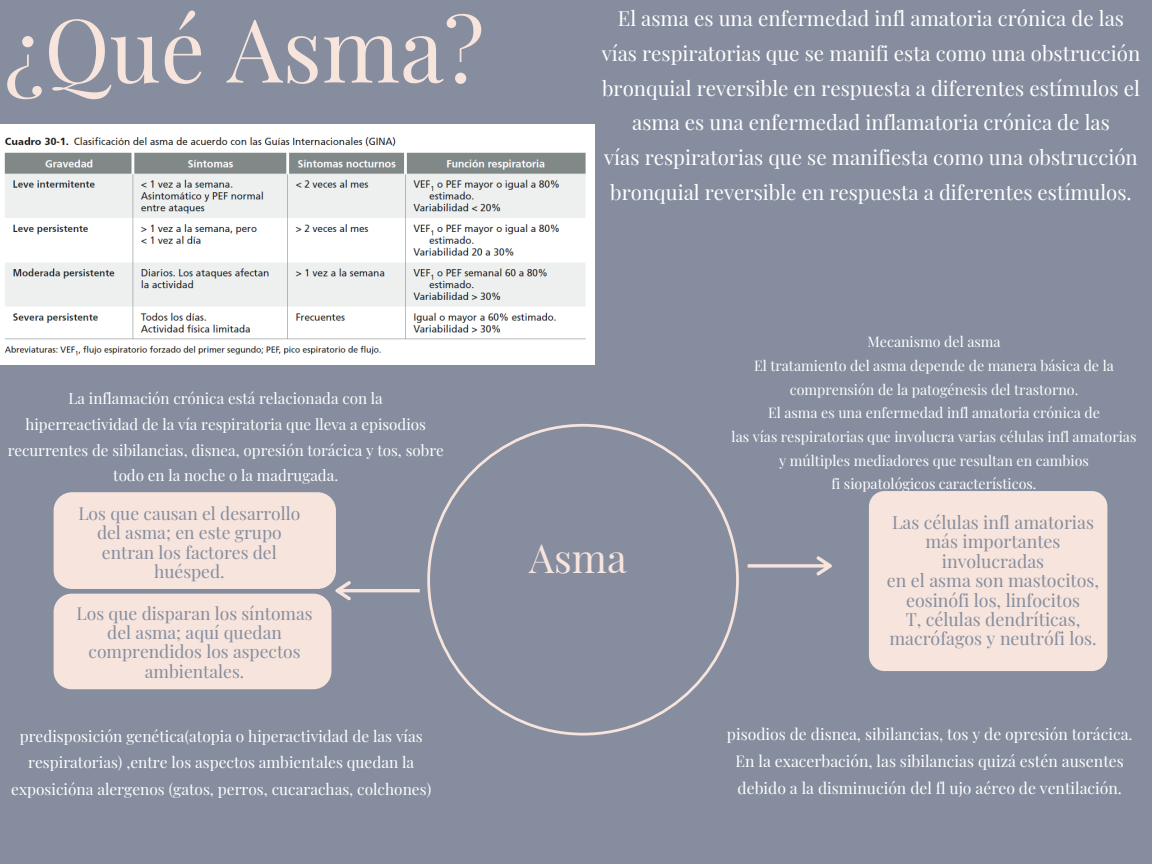
<style>
.page{position:relative;width:1152px;height:864px;background:#858d9e}
.page>*{position:absolute;margin:0;border:0;box-sizing:border-box;transform-origin:0 0}
.t1{font:88.05px "Playfair Display";color:#f7e4dd}
.t2{font:39.6px "Playfair Display";color:#f7e4dd}
.t3{font:20.4px/34.7px "Playfair Display";color:#fff;text-align:center}
.t4{font:17.85px/19.5px "Playfair Display";color:#858d9e;text-align:center}
.t5{font:17.4px/19.2px "Playfair Display";color:#858d9e;text-align:center}
.t6{font:15.75px/27px "Playfair Display";color:#fff;text-align:center}
.t7{font:15.45px/26.4px "Playfair Display";color:#fff;text-align:center}
.t8{font:15.15px/25.7px "Playfair Display";color:#fff;text-align:center}
.t9{font:14.25px/23.7px "Playfair Display";color:#fff;text-align:center}
</style>
<div class="page">
<svg style="left:427px;top:424px;width:312px;height:312px"></svg>
<div style="left:54px;top:492px;width:282px;height:97px;background:#f7e4dd;border-radius:18px"></div>
<div style="left:54px;top:594px;width:277px;height:95px;background:#f7e4dd;border-radius:18px"></div>
<div style="left:869px;top:491px;width:238px;height:180px;background:#f7e4dd;border-radius:16px"></div>
<svg style="left:335px;top:581px;width:85px;height:19px"></svg>
<svg style="left:748px;top:556px;width:84px;height:19px"></svg>
<img style="left:0;top:125px;width:595px;height:239px">
<h1 class="t1" style="left:4px;top:-13px;width:481px">¿Qué Asma?</h1>
<p class="t8" style="left:8px;top:385px;width:438px">La inflamación crónica está relacionada con la<br>hiperreactividad de la vía respiratoria que lleva a episodios recurrentes de sibilancias, disnea, opresión torácica y tos, sobre todo en la noche o la madrugada.</p>
<p class="t3" style="left:602px;top:1px;width:540px">El asma es una enfermedad infl amatoria crónica de las vías respiratorias que se manifi esta como una obstrucción bronquial reversible en respuesta a diferentes estímulos el asma es una enfermedad inflamatoria crónica de las<br>vías respiratorias que se manifiesta como una obstrucción bronquial reversible en respuesta a diferentes estímulos.</p>
<p class="t9" style="left:732px;top:330px;width:406px">Mecanismo del asma<br>El tratamiento del asma depende de manera básica de la comprensión de la patogénesis del trastorno.<br>El asma es una enfermedad infl amatoria crónica de<br>las vías respiratorias que involucra varias células infl amatorias y múltiples mediadores que resultan en cambios<br>fi siopatológicos característicos.</p>
<p class="t5" style="left:78px;top:503px;width:223px">Los que causan el desarrollo del asma; en este grupo entran los factores del huésped.</p>
<p class="t4" style="left:887px;top:512px;width:214px">Las células infl amatorias más importantes involucradas<br>en el asma son mastocitos, eosinófi los, linfocitos<br>T, células dendríticas, macrófagos y neutrófi los.</p>
<h2 class="t2" style="left:529px;top:530px;width:99px">Asma</h2>
<p class="t5" style="left:77px;top:603px;width:238px">Los que disparan los síntomas del asma; aquí quedan comprendidos los aspectos ambientales.</p>
<p class="t7" style="left:11px;top:722px;width:421px">predisposición genética(atopia o hiperactividad de las vías respiratorias) ,entre los aspectos ambientales quedan la exposicióna alergenos (gatos, perros, cucarachas, colchones)</p>
<p class="t6" style="left:727px;top:720px;width:407px">pisodios de disnea, sibilancias, tos y de opresión torácica.<br>En la exacerbación, las sibilancias quizá estén ausentes debido a la disminución del fl ujo aéreo de ventilación.</p>
</div>
